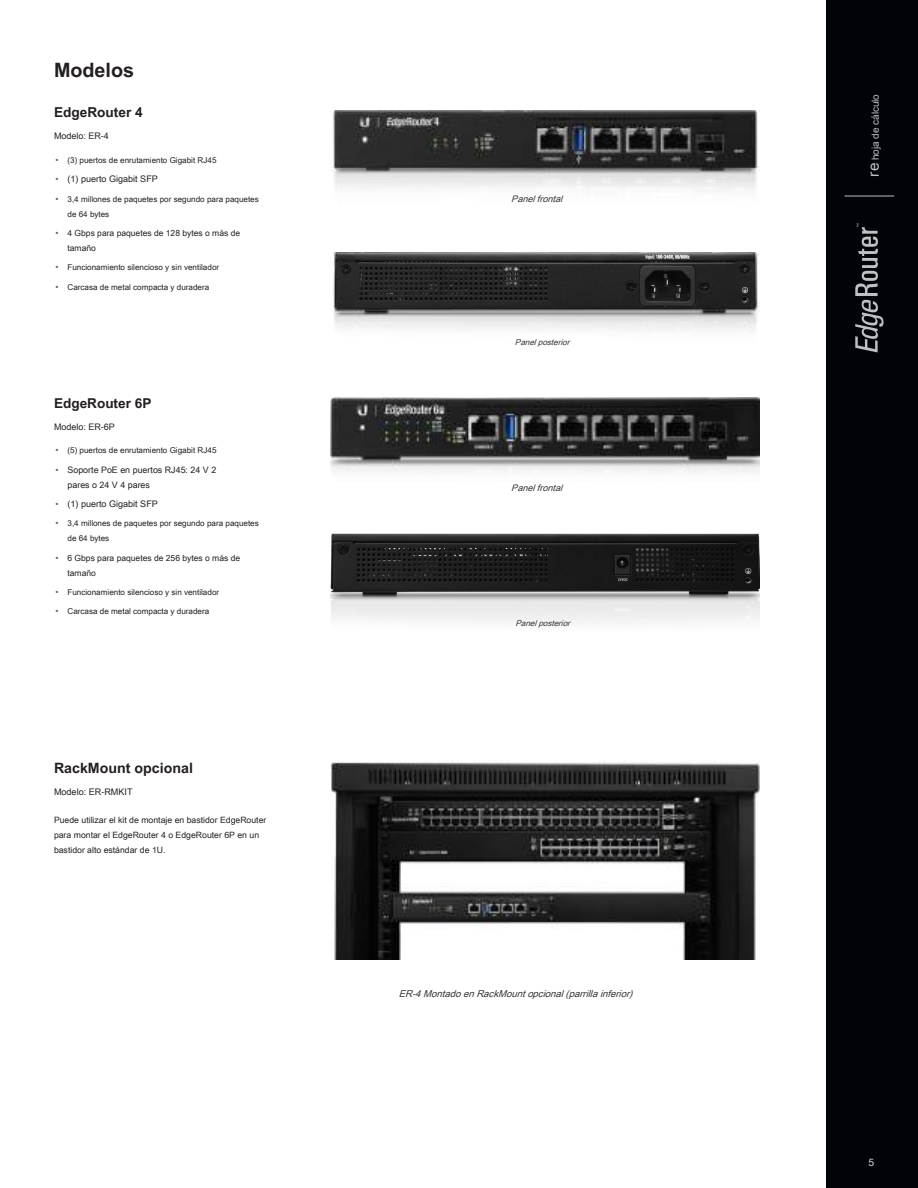
<style>
.page{position:relative;width:918px;height:1188px;background:#fff}
.page>*{position:absolute;margin:0;border:0;box-sizing:border-box;transform-origin:0 0}
.t1{font:700 19.8px "Arial Unicode MS";color:#241f1f}
.t2{font:700 14.25px "Arial Unicode MS";color:#241f1f}
.t3{font:700 13.65px "Arial Unicode MS";color:#241f1f}
.t4{font:10.35px "Arial Unicode MS";color:#d5d4d5}
.t5{font:9.9px "Arial Unicode MS";color:#c0bfc1}
.t6{font:italic 9.6px "Arial Unicode MS";color:#393535}
.t7{font:9px "Arial Unicode MS";color:#241f1f}
.t8{font:italic 9px "Arial Unicode MS";color:#393535}
.t9{font:8.85px/15px "Arial Unicode MS";color:#241f1f}
.t10{font:8.7px/15px "Arial Unicode MS";color:#241f1f}
.t11{font:8.55px/15px "Arial Unicode MS";color:#241f1f}
.t12{font:8.1px/15px "Arial Unicode MS";color:#241f1f}
.t13{font:italic 8.1px "Arial Unicode MS";color:#393535}
.s1{font-size:8.85px;color:#656365}
.s2{color:#656365}
.s3{font-size:15.3px}
</style>
<div class="page">
<div style="left:826px;top:0;width:92px;height:1188px;background:#000409"></div>
<hr style="left:845px;top:196px;width:49px;height:1px;background:#c0bfc1">
<svg style="left:855px;top:223px;width:29px;height:129px"></svg>
<img style="left:332px;top:111px;width:427px;height:81px">
<img style="left:332px;top:253px;width:428px;height:78px">
<img style="left:330px;top:398px;width:430px;height:74px">
<img style="left:330px;top:534px;width:430px;height:89px">
<img style="left:330px;top:762px;width:430px;height:197px">
<h1 class="t1" style="left:54px;top:56px;width:82px">Modelos</h1>
<h3 class="t3" style="left:54px;top:103px;width:90px">EdgeRouter 4</h3>
<p class="t7" style="left:54px;top:129px;width:56px">Modelo: ER-4</p>
<p class="t12" style="left:56px;top:152px;width:163px"><span class="s1">•</span> (3) puertos de enrutamiento Gigabit RJ45</p>
<p class="t7" style="left:56px;top:173px;width:104px"><span class="s1">•</span> (1) puerto Gigabit SFP</p>
<p class="t12" style="left:68px;top:191px;width:193px;text-indent:-12px"><span class="s1">•</span> 3,4 millones de paquetes por segundo para paquetes de 64 bytes</p>
<p class="t11" style="left:68px;top:225px;width:174px;text-indent:-12px"><span class="s1">•</span> 4 Gbps para paquetes de 128 bytes o más de tamaño</p>
<p class="t12" style="left:56px;top:260px;width:165px"><span class="s1">•</span> Funcionamiento silencioso y sin ventilador</p>
<p class="t12" style="left:56px;top:279px;width:155px"><span class="s1">•</span> Carcasa de metal compacta y duradera</p>
<h3 class="t3" style="left:54px;top:393px;width:99px">EdgeRouter 6P</h3>
<p class="t7" style="left:54px;top:420px;width:62px">Modelo: ER-6P</p>
<p class="t12" style="left:56px;top:443px;width:163px"><span class="s1">•</span> (5) puertos de enrutamiento Gigabit RJ45</p>
<p class="t9" style="left:68px;top:462px;width:150px;text-indent:-12px"><span class="s2">•</span> Soporte PoE en puertos RJ45: 24 V 2 pares o 24 V 4 pares</p>
<p class="t7" style="left:56px;top:498px;width:104px"><span class="s1">•</span> (1) puerto Gigabit SFP</p>
<p class="t12" style="left:68px;top:516px;width:193px;text-indent:-12px"><span class="s1">•</span> 3,4 millones de paquetes por segundo para paquetes de 64 bytes</p>
<p class="t11" style="left:68px;top:550px;width:174px;text-indent:-12px"><span class="s1">•</span> 6 Gbps para paquetes de 256 bytes o más de tamaño</p>
<p class="t12" style="left:56px;top:584px;width:165px"><span class="s1">•</span> Funcionamiento silencioso y sin ventilador</p>
<p class="t12" style="left:56px;top:604px;width:155px"><span class="s1">•</span> Carcasa de metal compacta y duradera</p>
<h2 class="t2" style="left:54px;top:758px;width:141px">RackMount opcional</h2>
<p class="t7" style="left:54px;top:785px;width:80px">Modelo: ER-RMKIT</p>
<p class="t10" style="left:54px;top:812px;width:214px">Puede utilizar el kit de montaje en bastidor EdgeRouter para montar el EdgeRouter 4 o EdgeRouter 6P en un bastidor alto estándar de 1U.</p>
<p class="t8" style="left:511px;top:193px;width:56px">Panelfrontal</p>
<p class="t13" style="left:515px;top:336px;width:59px">Panelposterior</p>
<p class="t8" style="left:511px;top:482px;width:56px">Panelfrontal</p>
<p class="t13" style="left:515px;top:617px;width:59px">Panelposterior</p>
<p class="t6" style="left:399px;top:987px;width:239px">ER-4MontadoenRackMountopcional(parrillainferior)</p>
<p class="t5" style="left:868px;top:177px;width:84px;rotate:-90deg"><span class="s3">re</span> hoja de cálculo</p>
<p class="t4" style="left:869px;top:1155px;width:7px">5</p>
</div>
